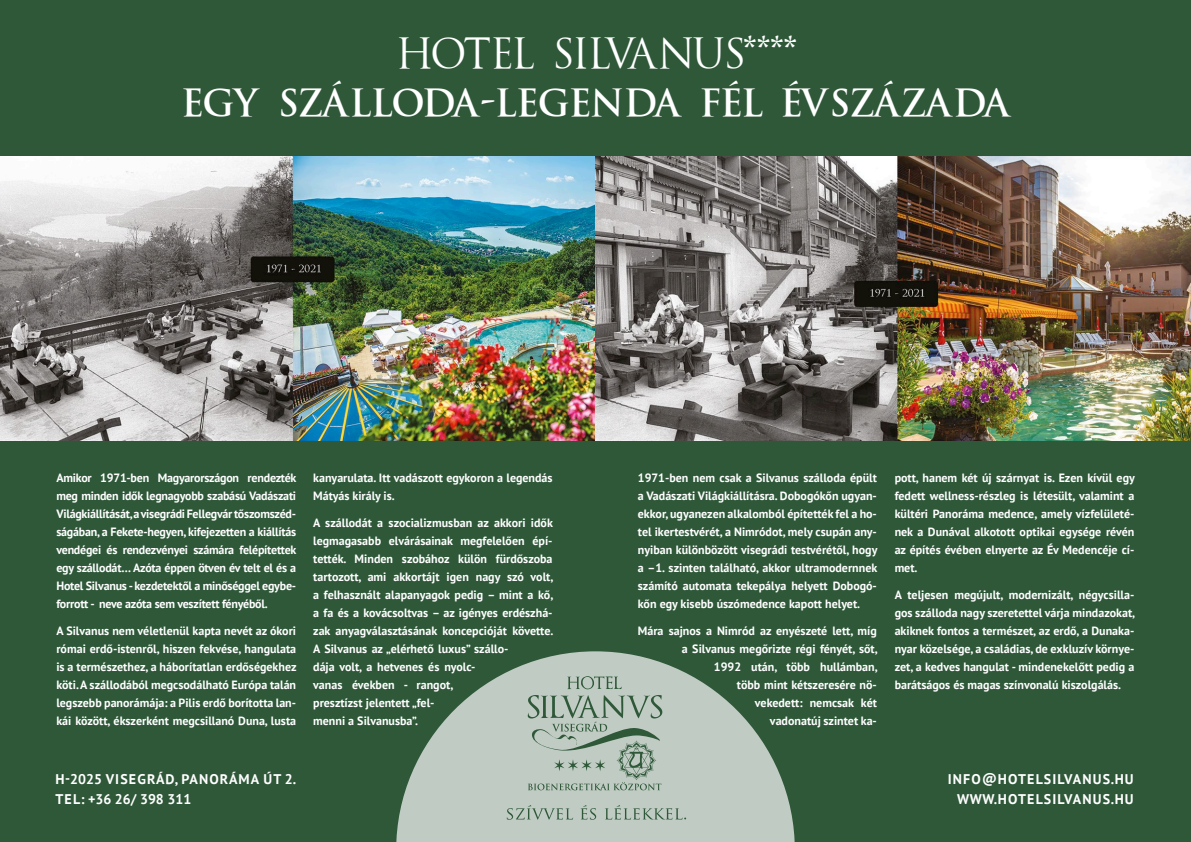
<style>
.page{position:relative;width:1191px;height:842px;background:#2f5839}
.page>*{position:absolute;margin:0;border:0;box-sizing:border-box;transform-origin:0 0}
.Cim_2__piros{font:40px "Trajan PFL";letter-spacing:.04em;color:#fff}
.Cim_2__piros-2{font:700 36px "Trajan PFL";letter-spacing:.04em;color:#fff}
.t1{font:700 14px/20px "PT Sans";letter-spacing:.08em;color:#fff}
.t2{font:700 12px/18px "PT Sans";color:#fff;text-align:justify}
</style>
<div class="page">
<img style="left:0;top:157px;width:1191px;height:283px">
<svg style="left:396px;top:651px;width:399px;height:191px;fill:#c0ccc3"></svg>
<svg style="left:567px;top:676px;width:54px;height:13px"></svg>
<svg style="left:507px;top:805px;width:66px;height:15px"></svg>
<svg style="left:580px;top:805px;width:16px;height:15px"></svg>
<svg style="left:605px;top:805px;width:81px;height:14px"></svg>
<svg style="left:528px;top:695px;width:134px;height:95px;background:#a6b7aa"></svg>
<p class="Cim_2__piros" style="left:395px;top:27px;width:401px">HOTEL SILVANUS****</p>
<p class="Cim_2__piros-2" style="left:181px;top:78px;width:830px">EGY SZÁLLODA-LEGENDA FÉL ÉVSZÁZADA</p>
<p class="t2" style="left:56px;top:469px;width:242px">Amikor 1971-ben Magyarországon rendezték meg minden idők legnagyobb szabású Vadászati Világkiállítását, a visegrádi Fellegvár tőszomszéd&shy;ságában, a Fekete-hegyen, kifejezetten a kiállítás vendégei és rendezvényei számára felépítettek egy szállodát… Azóta éppen ötven év telt el és a Hotel Silvanus - kezdetektől a minőséggel egybe&shy;forrott - neve azóta sem veszített fényéből.</p>
<p class="t2" style="left:56px;top:621px;width:242px">A Silvanus nem véletlenül kapta nevét az ókori római erdő-istenről, hiszen fekvése, hangulata is a természethez, a háborítatlan erdőségekhez köti. A szállodából megcsodálható Európa talán legszebb panorámája: a Pilis erdő borította lan&shy;kái között, ékszerként megcsillanó Duna, lusta</p>
<p class="t2" style="left:313px;top:469px;width:241px">kanyarulata. Itt vadászott egykoron a legendás<br>Mátyás király is.</p>
<p class="t2" style="left:313px;top:513px;width:242px;text-align:left">A szállodát a szocializmusban az akkori idők legmagasabb elvárásainak megfelelően épí&shy;tették. Minden szobához külön fürdőszoba tartozott, ami akkortájt igen nagy szó volt, a felhasznált alapanyagok pedig – mint a kő, a fa és a kovácsoltvas – az igényes erdészhá&shy;zak anyagválasztásának koncepcióját követte.<br>A Silvanus az „elérhető luxus” szállo-<br>dája volt, a hetvenes és nyolc-<br>vanas években - rangot,<br>presztízst jelentett „fel-<br>menni a Silvanusba”.</p>
<p class="t1" style="left:56px;top:769px;width:242px">H-2025 VISEGRÁD, PANORÁMA ÚT 2.<br>TEL: +36 26/ 398 311</p>
<p class="t2" style="left:638px;top:469px;width:241px">1971-ben nem csak a Silvanus szálloda épült a Vadászati Világkiállításra. Dobogókőn ugyan&shy;ekkor, ugyanezen alkalomból építették fel a ho&shy;tel ikertestvérét, a Nimródot, mely csupán an - nyiban különbözött visegrádi testvérétől, hogy a –1. szinten található, akkor ultramodernnek számító automata tekepálya helyett Dobogó&shy;kőn egy kisebb úszómedence kapott helyet.</p>
<p class="t2" style="left:638px;top:621px;width:241px;text-align:right">Mára sajnos a Nimród az enyészeté lett, míg a Silvanus megőrizte régi fényét, sőt,<br>1992 után, több hullámban,<br>több mint kétszeresére nö-<br>vekedett: nemcsak két<br>vadonatúj szintet ka-</p>
<p class="t2" style="left:894px;top:469px;width:242px">pott, hanem két új szárnyat is. Ezen kívül egy fedett wellness-részleg is létesült, valamint a kültéri Panoráma medence, amely vízfelületé&shy;nek a Dunával alkotott optikai egysége révén az építés évében elnyerte az Év Medencéje cí&shy;met.</p>
<p class="t2" style="left:894px;top:585px;width:242px">A teljesen megújult, modernizált, négycsilla&shy;gos szálloda nagy szeretettel várja mindazokat, akiknek fontos a természet, az erdő, a Dunaka&shy;nyar közelsége, a családias, de exkluzív környe&shy;zet, a kedves hangulat - mindenekelőtt pedig a barátságos és magas színvonalú kiszolgálás.</p>
<p class="t1" style="left:947px;top:769px;width:187px;text-align:right">INFO@HOTELSILVANUS.HU<br>WWW.HOTELSILVANUS.HU</p>
</div>
